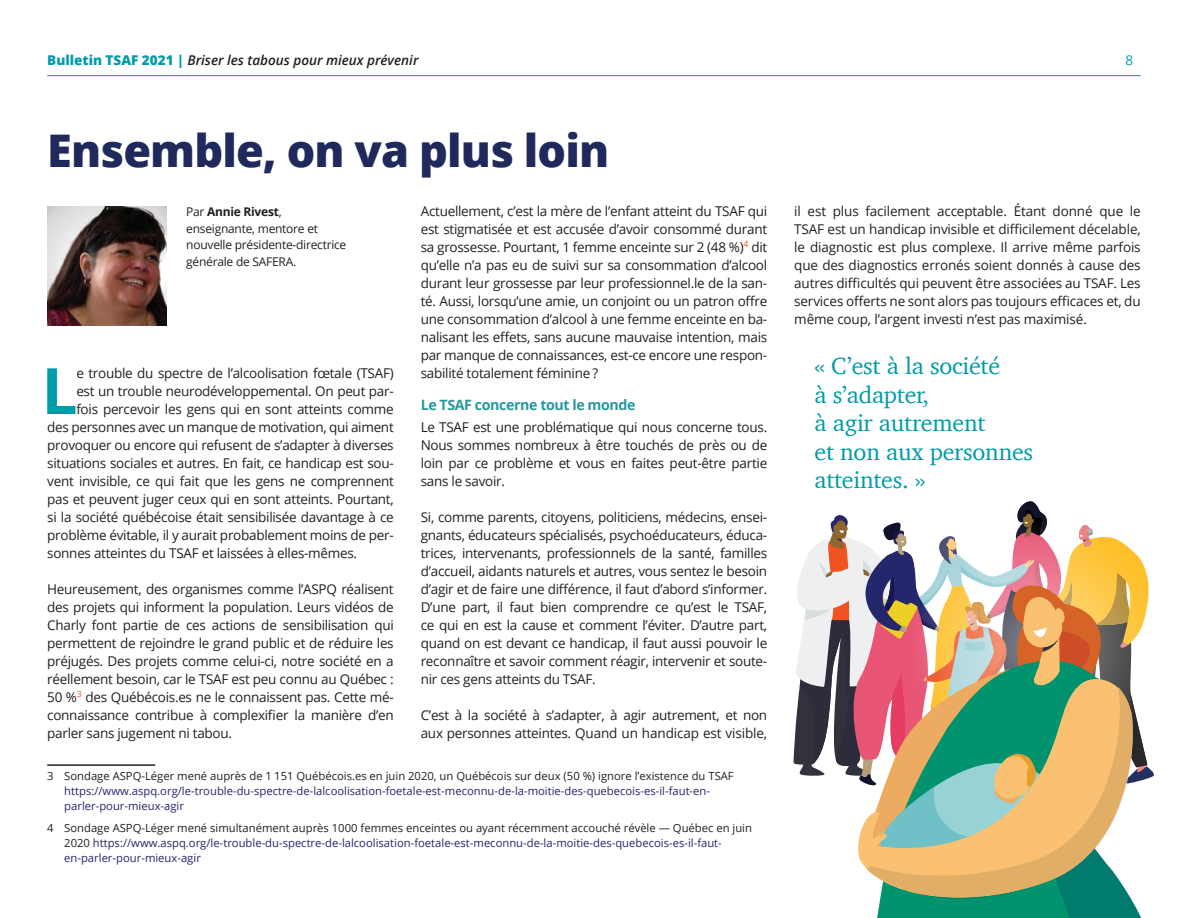
<style>
.page{position:relative;width:1188px;height:918px;background:#fff}
.page>*{position:absolute;margin:0;border:0;box-sizing:border-box;transform-origin:0 0}
.t1{font:700 63.9px "Open Sans";color:#009ca7}
.t2{font:800 45px "Open Sans";letter-spacing:-.02em;color:#1f295c}
.t3{font:24px/28.5px "Charter";letter-spacing:-.01em;color:#009ca7}
.t4{font:700 14.25px "Open Sans";letter-spacing:-.03em;color:#2698a0}
.t5{font:13.5px/18px "Open Sans";letter-spacing:-.02em;color:#231f20;text-align:justify}
.t6{font:italic 600 13.5px "Open Sans";color:#231f20}
.t7{font:13.5px "Open Sans";color:#009baa}
.t8{font:12px/16.5px "Open Sans";letter-spacing:-.02em;color:#231f20}
.t9{font:11.25px/15px "Open Sans";color:#25276c}
.t10{font:11.25px "Open Sans";color:#231f20}
.s1{font-weight:800;font-style:normal;color:#009baa}
.s2{font-weight:700}
.s3{color:#231f20}
</style>
<div class="page">
<hr style="left:47px;top:75px;width:1094px;height:1px;background:#009baa">
<hr style="left:47px;top:764px;width:108px;height:2px;background:#231f20">
<img style="left:47px;top:207px;width:119px;height:119px">
<svg style="left:794px;top:501px;width:360px;height:417px"></svg>
<svg style="left:867px;top:688px;width:268px;height:210px;background:#afb082"></svg>
<p class="t6" style="left:47px;top:51px;width:373px"><span class="s1">Bulletin TSAF 2021 |</span> Briser les tabous pour mieux prévenir</p>
<p class="t7" style="left:1126px;top:51px;width:9px">8</p>
<h2 class="t2" style="left:47px;top:117px;width:563px">Ensemble, on va plus loin</h2>
<p class="t8" style="left:186px;top:203px;width:162px">Par <span class="s2">Annie Rivest</span>, enseignante, mentore et nouvelle présidente-directrice générale de SAFERA.</p>
<h1 class="t1" style="left:42px;top:346px;width:38px">L</h1>
<p class="t5" style="left:76px;top:364px;width:319px">e trouble du spectre de l’alcoolisation fœtale (TSAF)</p>
<p class="t5" style="left:76px;top:382px;width:319px">est un trouble neurodéveloppemental. On peut par-</p>
<p class="t5" style="left:76px;top:400px;width:319px">fois percevoir les gens qui en sont atteints comme</p>
<p class="t5" style="left:47px;top:418px;width:348px">des personnes avec un manque de motivation, qui aiment</p>
<p class="t5" style="left:47px;top:436px;width:348px">provoquer ou encore qui refusent de s’adapter à diverses</p>
<p class="t5" style="left:47px;top:454px;width:348px">situations sociales et autres. En fait, ce handicap est sou-</p>
<p class="t5" style="left:47px;top:472px;width:348px">vent invisible, ce qui fait que les gens ne comprennent</p>
<p class="t5" style="left:47px;top:490px;width:348px">pas et peuvent juger ceux qui en sont atteints. Pourtant,</p>
<p class="t5" style="left:47px;top:508px;width:348px">si la société québécoise était sensibilisée davantage à ce</p>
<p class="t5" style="left:47px;top:526px;width:348px">problème évitable, il y aurait probablement moins de per-</p>
<p class="t5" style="left:47px;top:544px;width:312px">sonnes atteintes du TSAF et laissées à elles-mêmes.</p>
<p class="t5" style="left:47px;top:580px;width:348px">Heureusement, des organismes comme l’ASPQ réalisent des projets qui informent la population. Leurs vidéos de Charly font partie de ces actions de sensibilisation qui permettent de rejoindre le grand public et de réduire les préjugés. Des projets comme celui-ci, notre société en a réellement besoin, car le TSAF est peu connu au Québec :<br>50 %<sup>3</sup> des Québécois.es ne le connaissent pas. Cette mé&shy;connaissance contribue à complexifier la manière d’en parler sans jugement ni tabou.</p>
<p class="t5" style="left:421px;top:202px;width:348px">Actuellement, c’est la mère de l’enfant atteint du TSAF qui est stigmatisée et est accusée d’avoir consommé durant sa grossesse. Pourtant, 1 femme enceinte sur 2 (48 %)<sup>4</sup> dit qu’elle n’a pas eu de suivi sur sa consommation d’alcool durant leur grossesse par leur professionnel.le de la san&shy;té. Aussi, lorsqu’une amie, un conjoint ou un patron offre une consommation d’alcool à une femme enceinte en ba&shy;nalisant les effets, sans aucune mauvaise intention, mais par manque de connaissances, est-ce encore une respon&shy;sabilité totalement féminine ?</p>
<p class="t4" style="left:421px;top:394px;width:216px">Le TSAF concerne tout le monde</p>
<p class="t5" style="left:421px;top:418px;width:348px">Le TSAF est une problématique qui nous concerne tous.<br>Nous sommes nombreux à être touchés de près ou de loin par ce problème et vous en faites peut-être partie sans le savoir.</p>
<p class="t5" style="left:421px;top:508px;width:348px">Si, comme parents, citoyens, politiciens, médecins, ensei&shy;gnants, éducateurs spécialisés, psychoéducateurs, éduca&shy;trices, intervenants, professionnels de la santé, familles d’accueil, aidants naturels et autres, vous sentez le besoin d’agir et de faire une différence, il faut d’abord s’informer.<br>D’une part, il faut bien comprendre ce qu’est le TSAF, ce qui en est la cause et comment l’éviter. D’autre part, quand on est devant ce handicap, il faut aussi pouvoir le reconnaître et savoir comment réagir, intervenir et soute&shy;nir ces gens atteints du TSAF.</p>
<p class="t5" style="left:421px;top:706px;width:348px">C’est à la société à s’adapter, à agir autrement, et non aux personnes atteintes. Quand un handicap est visible,</p>
<p class="t10" style="left:47px;top:768px;width:688px">3 Sondage ASPQ-Léger mené auprès de 1 151 Québécois.es en juin 2020, un Québécois sur deux (50 %) ignore l’existence du TSAF</p>
<p class="t9" style="left:64px;top:783px;width:647px">https://www.aspq.org/le-trouble-du-spectre-de-lalcoolisation-foetale-est-meconnu-de-la-moitie-des-quebecois-es-il-faut-en&shy;parler-pour-mieux-agir</p>
<p class="t9" style="left:64px;top:820px;width:689px;text-indent:-17px"><span class="s3">4 Sondage ASPQ-Léger mené simultanément auprès 1000 femmes enceintes ou ayant récemment accouché révèle — Québec en juin<br>2020</span> https://www.aspq.org/le-trouble-du-spectre-de-lalcoolisation-foetale-est-meconnu-de-la-moitie-des-quebecois-es-il-faut&shy;en-parler-pour-mieux-agir</p>
<p class="t5" style="left:794px;top:202px;width:348px">il est plus facilement acceptable. Étant donné que le TSAF est un handicap invisible et difficilement décelable, le diagnostic est plus complexe. Il arrive même parfois que des diagnostics erronés soient donnés à cause des autres difficultés qui peuvent être associées au TSAF. Les services offerts ne sont alors pas toujours efficaces et, du même coup, l’argent investi n’est pas maximisé.</p>
<h3 class="t3" style="left:815px;top:352px;width:220px">« C’est à la société<br>à s’adapter,<br>à agir autrement<br>et non aux personnes atteintes. »</h3>
</div>
